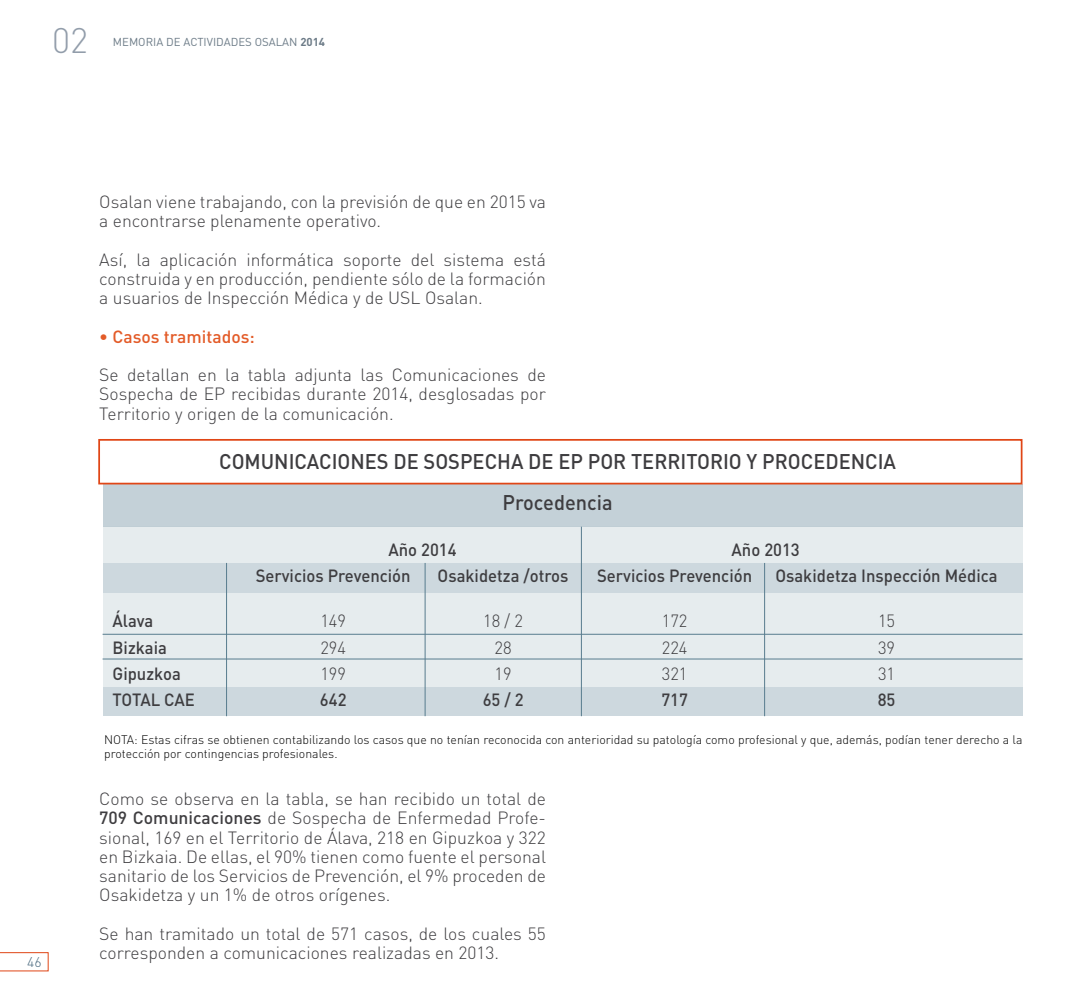
<style>
.page{position:relative;width:1092px;height:993px;background:#fff}
.page>*{position:absolute;margin:0;border:0;box-sizing:border-box;transform-origin:0 0}
.t1{font:300 35px "DIN";color:#929daa}
.t2{font:500 21px "DIN";color:#3e3d40;scale:.95 1}
.t3{font:300 17.5px/19.2px "DIN";color:#3e3d40;text-align:justify}
.t4{font:500 17.5px "DIN";color:#3e3d40;scale:.95 1}
.t5{font:300 17.5px "DIN";color:#3e3d40;scale:.95 1}
.t6{font:500 17.5px "DIN";color:#e35b28}
.t7{font:300 14px "DIN";color:#47677c}
.t8{font:300 12.25px/14px "DIN";color:#000}
.t9{font:11.38px "DIN";color:#6c7b87}
.s1{font-weight:700}
.s2{font-weight:500}
</style>
<div class="page">
<svg style="left:0;top:952px;width:48px;height:18px"></svg>
<div style="left:103px;top:526px;width:919px;height:190px;background:#e6ecee"></div>
<div style="left:103px;top:687px;width:919px;height:28px;background:#cdd8de"></div>
<div style="left:103px;top:562px;width:919px;height:30px;background:#cdd8de"></div>
<div style="left:103px;top:484px;width:919px;height:42px;background:#c4d1d8"></div>
<hr style="left:226px;top:562px;width:1px;height:154px;background:#587c8e">
<hr style="left:581px;top:526px;width:1px;height:190px;background:#587c8e">
<hr style="left:425px;top:562px;width:1px;height:154px;background:#587c8e">
<hr style="left:764px;top:562px;width:1px;height:154px;background:#587c8e">
<hr style="left:103px;top:633px;width:919px;height:1px;background:#587c8e">
<hr style="left:103px;top:658px;width:919px;height:1px;background:#587c8e">
<div style="left:98px;top:439px;width:924px;height:45px;border:2px solid #e04616"></div>
<h1 class="t1" style="left:52px;top:19px;width:37px">02</h1>
<p class="t9" style="left:113px;top:35px;width:214px">MEMORIA DE ACTIVIDADES OSALAN <span class="s1">2014</span></p>
<p class="t7" style="left:27px;top:952px;width:16px">46</p>
<p class="t3" style="left:99px;top:191px;width:448px">Osalan viene trabajando, con la previsión de que en 2015 va a encontrarse plenamente operativo.</p>
<p class="t3" style="left:99px;top:249px;width:448px">Así, la aplicación informática soporte del sistema está construida y en producción, pendiente sólo de la formación a usuarios de Inspección Médica y de USL Osalan.</p>
<p class="t6" style="left:99px;top:325px;width:157px">• Casos tramitados:</p>
<p class="t3" style="left:99px;top:365px;width:448px">Se detallan en la tabla adjunta las Comunicaciones de Sospecha de EP recibidas durante 2014, desglosadas por Territorio y origen de la comunicación.</p>
<p class="t2" style="left:219px;top:447px;width:714px">COMUNICACIONES DE SOSPECHA DE EP POR TERRITORIO Y PROCEDENCIA</p>
<p class="t2" style="left:502px;top:489px;width:117px">Procedencia</p>
<p class="t4" style="left:388px;top:538px;width:73px">Año 2014</p>
<p class="t4" style="left:731px;top:538px;width:73px">Año 2013</p>
<p class="t4" style="left:256px;top:564px;width:165px">Servicios Prevención</p>
<p class="t4" style="left:437px;top:564px;width:139px">Osakidetza /otros</p>
<p class="t4" style="left:597px;top:564px;width:165px">Servicios Prevención</p>
<p class="t4" style="left:775px;top:564px;width:235px">Osakidetza Inspección Médica</p>
<p class="t4" style="left:113px;top:609px;width:44px">Álava</p>
<p class="t5" style="left:320px;top:610px;width:28px">149</p>
<p class="t5" style="left:483px;top:610px;width:43px">18 / 2</p>
<p class="t5" style="left:661px;top:610px;width:28px">172</p>
<p class="t5" style="left:877px;top:610px;width:19px">15</p>
<p class="t4" style="left:113px;top:636px;width:59px">Bizkaia</p>
<p class="t5" style="left:320px;top:636px;width:28px">294</p>
<p class="t5" style="left:494px;top:636px;width:19px">28</p>
<p class="t5" style="left:661px;top:636px;width:28px">224</p>
<p class="t5" style="left:877px;top:636px;width:19px">39</p>
<p class="t4" style="left:113px;top:662px;width:73px">Gipuzkoa</p>
<p class="t5" style="left:320px;top:662px;width:28px">199</p>
<p class="t5" style="left:494px;top:662px;width:19px">19</p>
<p class="t5" style="left:661px;top:662px;width:28px">321</p>
<p class="t5" style="left:878px;top:662px;width:19px">31</p>
<p class="t4" style="left:113px;top:688px;width:88px">TOTAL CAE</p>
<p class="t4" style="left:320px;top:688px;width:29px">642</p>
<p class="t4" style="left:482px;top:688px;width:45px">65 / 2</p>
<p class="t4" style="left:661px;top:688px;width:29px">717</p>
<p class="t4" style="left:877px;top:688px;width:20px">85</p>
<p class="t8" style="left:104px;top:732px;width:919px">NOTA: Estas cifras se obtienen contabilizando los casos que no tenían reconocida con anterioridad su patología como profesional y que, además, podían tener derecho a la protección por contingencias profesionales.</p>
<p class="t3" style="left:99px;top:788px;width:448px">Como se observa en la tabla, se han recibido un total de <span class="s2">709 Comunicaciones</span> de Sospecha de Enfermedad Profe&shy;sional, 169 en el Territorio de Álava, 218 en Gipuzkoa y 322 en Bizkaia. De ellas, el 90% tienen como fuente el personal sanitario de los Servicios de Prevención, el 9% proceden de Osakidetza y un 1% de otros orígenes.</p>
<p class="t3" style="left:99px;top:923px;width:448px">Se han tramitado un total de 571 casos, de los cuales 55 corresponden a comunicaciones realizadas en 2013.</p>
</div>
